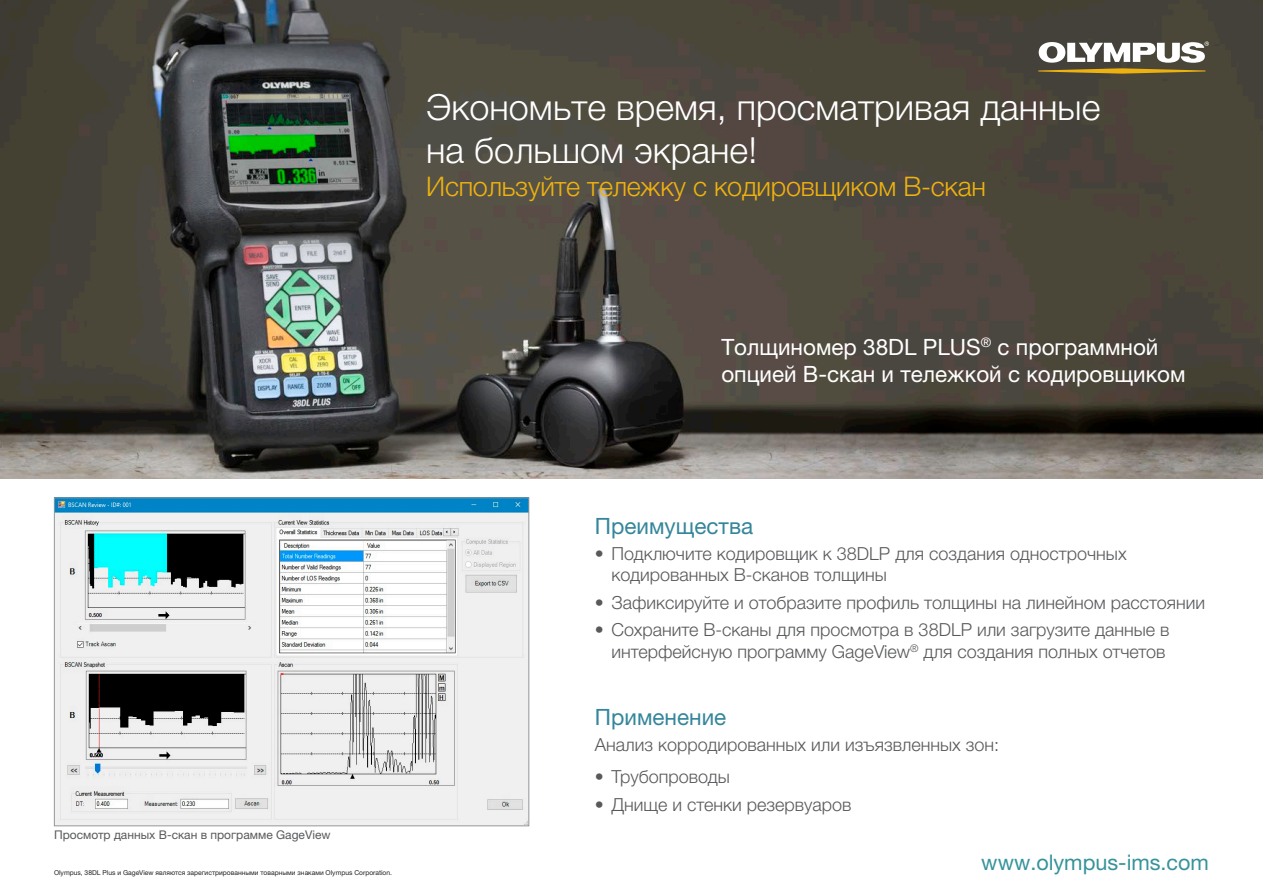
<style>
.page{position:relative;width:1263px;height:893px;background:#fff}
.page>*{position:absolute;margin:0;border:0;box-sizing:border-box;transform-origin:0 0}
.Text{font:300 36px/43.2px "Helvetica Neue LTW1 G";color:#fff}
.Text-2{font:300 27px "Helvetica Neue LTW1 G";letter-spacing:-.01em;color:#eeb210}
.Text-3{font:22.5px/27px "Helvetica Neue LTW1 G";color:#fff}
.Text-4{font:22.5px "Helvetica Neue LTW1 G";color:#35869b}
.t1{font:21.6px "Helvetica Neue LTW1 G";color:#37939b}
.Text-5{font:300 18px/21.6px "Helvetica Neue LTW1 G";color:#58595b}
.t2{font:12px "Helvetica Neue LTW1 G";color:#58595b}
.t3{font:6.75px "Helvetica Neue LTW1 G";color:#231f20}
</style>
<div class="page">
<img style="left:0;top:0;width:1263px;height:479px">
<svg style="left:1038px;top:41px;width:171px;height:33px"></svg>
<img style="left:56px;top:499px;width:471px;height:325px">
<div style="left:54px;top:497px;width:475px;height:329px;border:1px solid #949698"></div>
<p class="Text" style="left:426px;top:86px;width:676px">Экономьте время, просматривая данные на большом экране!</p>
<p class="Text-2" style="left:426px;top:170px;width:561px">Используйте тележку с кодировщиком B-скан</p>
<p class="t2" style="left:54px;top:827px;width:278px">Просмотр данных B-скан в программе GageView</p>
<p class="t3" style="left:54px;top:868px;width:340px">Olympus, 38DL Plus и GageView являются зарегистрированными товарными знаками Olympus Corporation.</p>
<p class="Text-3" style="left:721px;top:333px;width:466px">Толщиномер 38DL PLUS<sup>®</sup> с программной опцией B-скан и тележкой с кодировщиком</p>
<p class="Text-4" style="left:595px;top:512px;width:160px">Преимущества</p>
<p class="Text-5" style="left:611px;top:542px;width:517px;text-indent:-16px">• Подключите кодировщик к 38DLP для создания однострочных кодированных B-сканов толщины</p>
<p class="Text-5" style="left:595px;top:591px;width:612px">• Зафиксируйте и отобразите профиль толщины на линейном расстоянии</p>
<p class="Text-5" style="left:595px;top:619px;width:576px;text-align:right">• Сохраните B-сканы для просмотра в 38DLP или загрузите данные в интерфейсную программу GageView<sup>®</sup> для создания полных отчетов</p>
<p class="Text-4" style="left:595px;top:703px;width:133px">Применение</p>
<p class="Text-5" style="left:595px;top:734px;width:406px">Анализ корродированных или изъязвленных зон:</p>
<p class="Text-5" style="left:595px;top:766px;width:136px">• Трубопроводы</p>
<p class="Text-5" style="left:595px;top:793px;width:258px">• Днище и стенки резервуаров</p>
<p class="t1" style="left:981px;top:849px;width:229px">www.olympus-ims.com</p>
</div>
